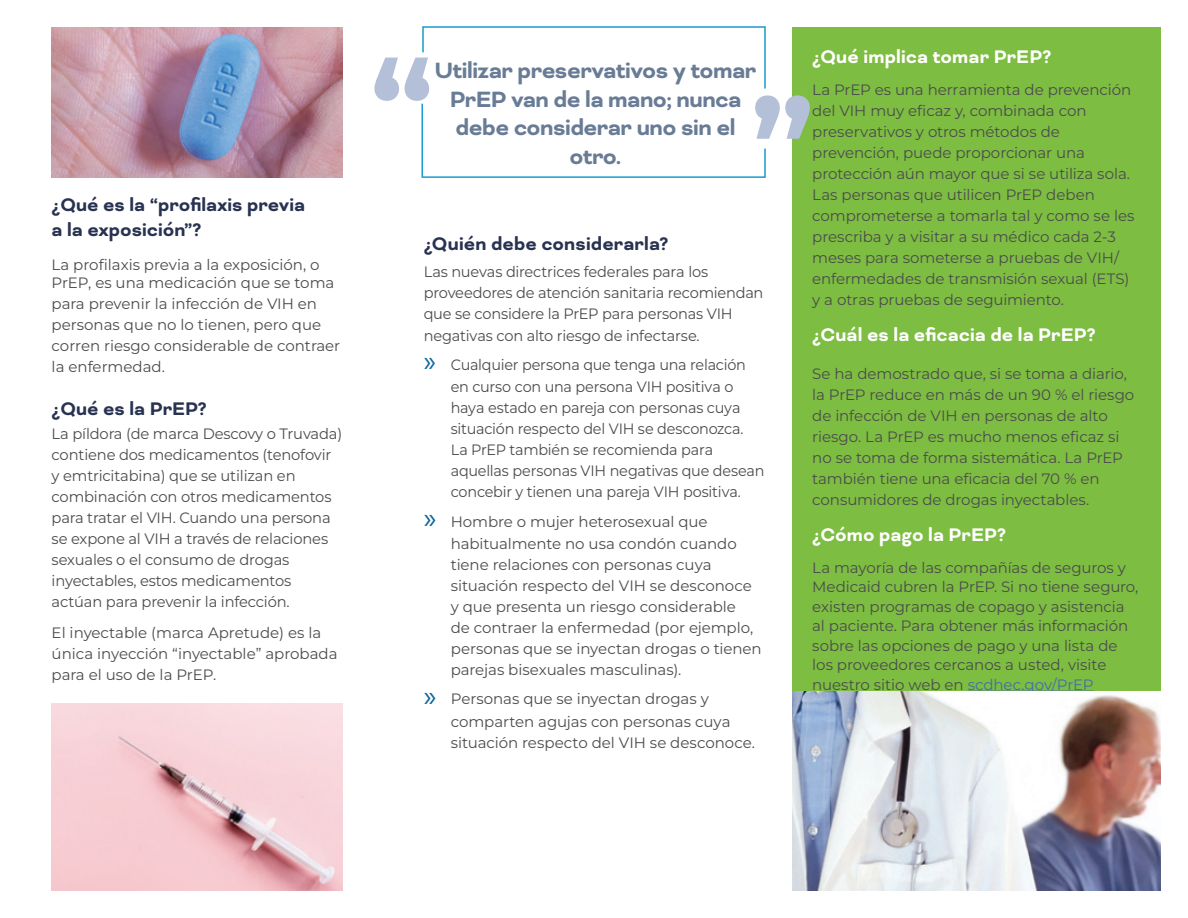
<style>
.page{position:relative;width:1188px;height:918px;background:#fff}
.page>*{position:absolute;margin:0;border:0;box-sizing:border-box;transform-origin:0 0}
.t1{font:700 127.5px "Montserrat";color:#b3c0d8}
.t2{font:700 25.5px/28.5px "Bicyclette";letter-spacing:-.02em;color:#697c96;text-align:center}
.t3{font:700 21px/25.2px "Bicyclette";color:#283251}
.t4{font:700 21px "Bicyclette";letter-spacing:.005em;color:#fff}
.t5{font:15px/21px "Montserrat";letter-spacing:-.005em;color:#4b4c4d}
.t6{font:15px/21px "Montserrat";letter-spacing:-.005em;color:#4b4c4d;scale:.96 1}
.s1{color:#436da8}
.s2{font-family:"Myriad Pro";font-size:30px;color:#10689b}
</style>
<div class="page">
<div style="left:792px;top:0;width:396px;height:918px;background:#7dbd41"></div>
<div style="left:0;top:0;width:1188px;height:918px;border:27px solid #fff"></div>
<svg style="left:422px;top:26px;width:344px;height:63px"></svg>
<svg style="left:421px;top:103px;width:345px;height:75px"></svg>
<img style="left:52px;top:27px;width:290px;height:150px">
<img style="left:52px;top:703px;width:290px;height:188px">
<img style="left:792px;top:691px;width:369px;height:200px">
<h3 class="t3" style="left:52px;top:192px;width:255px">¿Qué es la “profilaxis previa a la exposición”?</h3>
<p class="t5" style="left:52px;top:256px;width:284px;line-height:18px">La profilaxis previa a la exposición, o<br>PrEP, es una medicación que se toma</p>
<p class="t5" style="left:52px;top:293px;width:290px">para prevenir la infección de VIH en personas que no lo tienen, pero que corren riesgo considerable de contraer la enfermedad.</p>
<h3 class="t3" style="left:52px;top:396px;width:157px">¿Qué es la PrEP?</h3>
<p class="t5" style="left:52px;top:422px;width:292px">La píldora (de marca Descovy o Truvada) contiene dos medicamentos (tenofovir y emtricitabina) que se utilizan en combinación con otros medicamentos para tratar el VIH. Cuando una persona se expone al VIH a través de relaciones sexuales o el consumo de drogas inyectables, estos medicamentos actúan para prevenir la infección.</p>
<p class="t5" style="left:52px;top:622px;width:287px">El inyectable (marca Apretude) es la única inyección “inyectable” aprobada para el uso de la PrEP.</p>
<h3 class="t4" style="left:812px;top:45px;width:241px">¿Qué implica tomar PrEP?</h3>
<p class="t5" style="left:812px;top:79px;width:324px">La PrEP es una herramienta de prevención del VIH muy eficaz y, combinada con preservativos y otros métodos de prevención, puede proporcionar una protección aún mayor que si se utiliza sola.<br>Las personas que utilicen PrEP deben comprometerse a tomarla tal y como se les prescriba y a visitar a su médico cada 2-3 meses para someterse a pruebas de VIH/ enfermedades de transmisión sexual (ETS) y a otras pruebas de seguimiento.</p>
<h3 class="t4" style="left:812px;top:322px;width:285px">¿Cuál es la eficacia de la PrEP?</h3>
<p class="t5" style="left:812px;top:363px;width:324px">Se ha demostrado que, si se toma a diario, la PrEP reduce en más de un 90 % el riesgo de infección de VIH en personas de alto riesgo. La PrEP es mucho menos eficaz si no se toma de forma sistemática. La PrEP también tiene una eficacia del 70 % en consumidores de drogas inyectables.</p>
<h3 class="t4" style="left:812px;top:522px;width:195px">¿Cómo pago la PrEP?</h3>
<p class="t5" style="left:812px;top:557px;width:328px;line-height:19.5px">La mayoría de las compañías de seguros y Medicaid cubren la PrEP. Si no tiene seguro, existen programas de copago y asistencia al paciente. Para obtener más información sobre las opciones de pago y una lista de los proveedores cercanos a usted, visite nuestro sitio web en <span class="s1">scdhec.gov/PrEP</span></p>
<h1 class="t1" style="left:370px;top:15px;width:65px">“</h1>
<h2 class="t2" style="left:435px;top:56px;width:323px">Utilizar preservativos y tomar<br>PrEP van de la mano; nunca debe considerar uno sin el otro.</h2>
<h1 class="t1" style="left:751px;top:54px;width:65px">”</h1>
<h3 class="t3" style="left:424px;top:231px;width:246px">¿Quién debe considerarla?</h3>
<p class="t5" style="left:424px;top:261px;width:341px">Las nuevas directrices federales para los proveedores de atención sanitaria recomiendan que se considere la PrEP para personas VIH negativas con alto riesgo de infectarse.</p>
<p class="t6" style="left:451px;top:353px;width:309px;line-height:22.5px;text-indent:-27px"><span class="s2">»</span> Cualquier persona que tenga una relación en curso con una persona VIH positiva o</p>
<p class="t6" style="left:451px;top:397px;width:328px">haya estado en pareja con personas cuya situación respecto del VIH se desconozca.<br>La PrEP también se recomienda para aquellas personas VIH negativas que desean concebir y tienen una pareja VIH positiva.</p>
<p class="t5" style="left:451px;top:510px;width:288px;line-height:22.5px;text-indent:-27px"><span class="s2">»</span> Hombre o mujer heterosexual que habitualmente no usa condón cuando</p>
<p class="t5" style="left:451px;top:554px;width:313px">tiene relaciones con personas cuya situación respecto del VIH se desconoce y que presenta un riesgo considerable<br>de contraer la enfermedad (por ejemplo, personas que se inyectan drogas o tienen parejas bisexuales masculinas).</p>
<p class="t5" style="left:451px;top:687px;width:281px;line-height:22.5px;text-indent:-27px"><span class="s2">»</span> Personas que se inyectan drogas y comparten agujas con personas cuya</p>
<p class="t5" style="left:451px;top:732px;width:306px">situación respecto del VIH se desconoce.</p>
</div>
